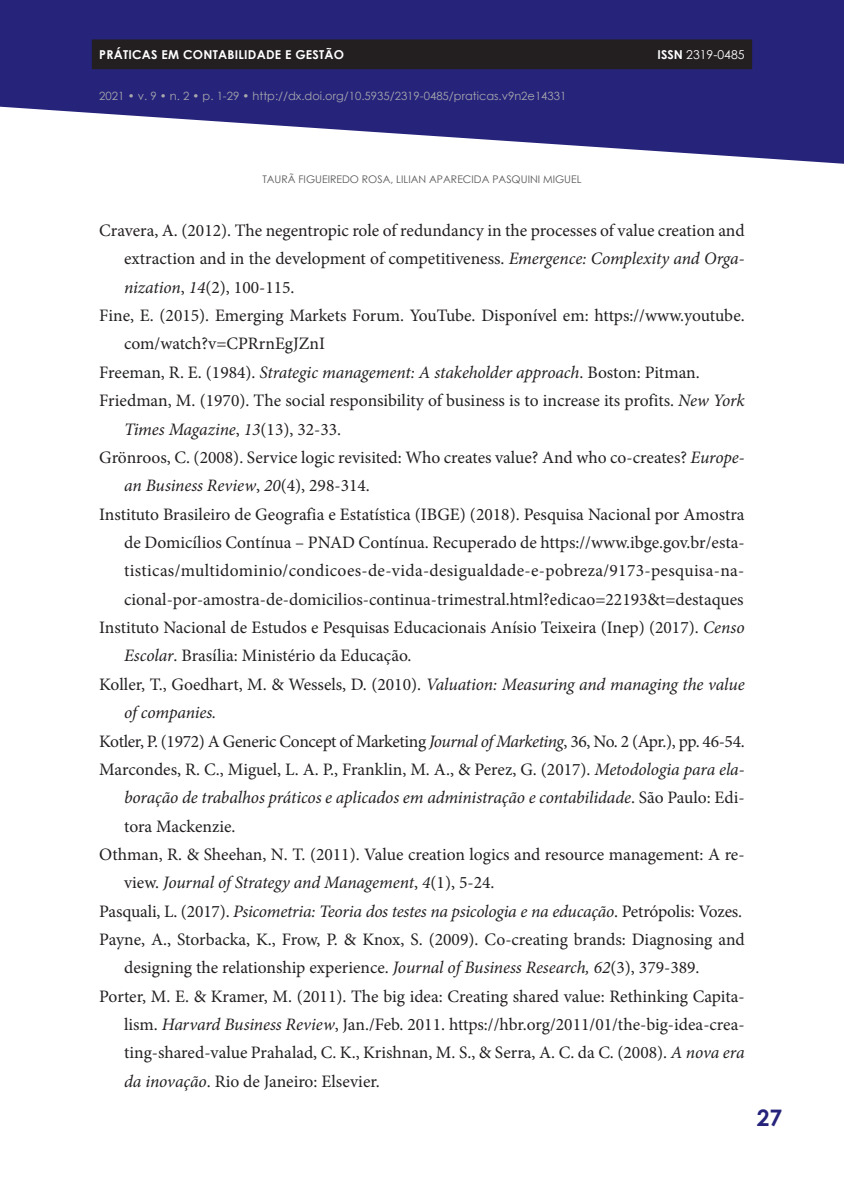
<style>
.page{position:relative;width:844px;height:1191px;background:#fff}
.page>*{position:absolute;margin:0;border:0;box-sizing:border-box;transform-origin:0 0}
.t1{font:700 22.75px "Century Gothic";color:#26237b}
.t2{font:17.5px "Minion Pro";color:#231f20}
.t3{font:italic 17.5px "Minion Pro";letter-spacing:-.01em;color:#231f20}
.t4{font:17.5px "Minion Pro";letter-spacing:-.02em;color:#231f20}
.t5{font:17.5px "Minion Pro";letter-spacing:.02em;color:#231f20}
.t6{font:700 12.25px "Century Gothic";letter-spacing:.02em;color:#fff}
.t7{font:12.25px "Century Gothic";color:#fff}
.t8{font:11.38px "Century Gothic";color:#a8a9ad}
.t9{font:10.5px "Century Gothic";color:#57585a}
.s1{font-weight:700}
.s2{font-style:italic}
.s3{font-style:normal}
</style>
<div class="page">
<svg style="left:1px;top:0;width:842px;height:164px;fill:#26237b"></svg>
<svg style="left:0;top:0;width:1px;height:107px"></svg>
<div style="left:92px;top:39px;width:660px;height:30px;background:#231f20"></div>
<p class="t6" style="left:99px;top:45px;width:246px">PRÁTICAS EM CONTABILIDADE E GESTÃO</p>
<p class="t7" style="left:657px;top:46px;width:88px"><span class="s1">ISSN</span> 2319-0485</p>
<p class="t8" style="left:99px;top:88px;width:468px">2021 • v. 9 • n. 2 • p. 1-29 • http://dx.doi.org/10.5935/2319-0485/praticas.v9n2e14331</p>
<p class="t9" style="left:262px;top:172px;width:321px">TAURÃ FIGUEIREDO ROSA, LILIAN APARECIDA PASQUINI MIGUEL</p>
<p class="t2" style="left:99px;top:219px;width:646px">Cravera, A. (2012). The negentropic role of redundancy in the processes of value creation and</p>
<p class="t2" style="left:124px;top:247px;width:622px">extraction and in the development of competitiveness. <span class="s2">Emergence: Complexity and Orga-</span></p>
<p class="t2" style="left:124px;top:275px;width:172px"><span class="s2">nization</span>, <span class="s2">14</span>(2), 100-115.</p>
<p class="t2" style="left:99px;top:304px;width:646px">Fine, E. (2015). Emerging Markets Forum. YouTube. Disponível em: https://www.youtube.</p>
<p class="t2" style="left:124px;top:332px;width:202px">com/watch?v=CPRrnEgJZnI</p>
<p class="t3" style="left:99px;top:360px;width:602px"><span class="s3">Freeman, R. E. (1984).</span> Strategic management: A stakeholder approach<span class="s3">. Boston: Pitman.</span></p>
<p class="t2" style="left:99px;top:389px;width:646px">Friedman, M. (1970). The social responsibility of business is to increase its profits. <span class="s2">New York</span></p>
<p class="t3" style="left:124px;top:417px;width:219px">Times Magazine<span class="s3">,</span> 13<span class="s3">(13), 32-33.</span></p>
<p class="t2" style="left:99px;top:445px;width:646px">Grönroos, C. (2008). Service logic revisited: Who creates value? And who co-creates? <span class="s2">Europe-</span></p>
<p class="t3" style="left:124px;top:474px;width:247px">an Business Review<span class="s3">,</span> 20<span class="s3">(4), 298-314.</span></p>
<p class="t2" style="left:99px;top:502px;width:646px">Instituto Brasileiro de Geografia e Estatística (IBGE) (2018). Pesquisa Nacional por Amostra</p>
<p class="t2" style="left:124px;top:530px;width:622px">de Domicílios Contínua – PNAD Contínua. Recuperado de https://www.ibge.gov.br/esta-</p>
<p class="t5" style="left:124px;top:559px;width:621px">tisticas/multidominio/condicoes-de-vida-desigualdade-e-pobreza/9173-pesquisa-na-</p>
<p class="t2" style="left:124px;top:587px;width:621px">cional-por-amostra-de-domicilios-continua-trimestral.html?edicao=22193&amp;t=destaques</p>
<p class="t2" style="left:99px;top:616px;width:646px">Instituto Nacional de Estudos e Pesquisas Educacionais Anísio Teixeira (Inep) (2017). <span class="s2">Censo</span></p>
<p class="t2" style="left:124px;top:644px;width:289px"><span class="s2">Escolar</span>. Brasília: Ministério da Educação.</p>
<p class="t2" style="left:99px;top:672px;width:646px">Koller, T., Goedhart, M. &amp; Wessels, D. (2010). <span class="s2">Valuation: Measuring and managing the value</span></p>
<p class="t3" style="left:124px;top:700px;width:94px">of companies.</p>
<p class="t4" style="left:99px;top:729px;width:646px">Kotler, P. (1972) A Generic Concept of Marketing <span class="s2">Journal of Marketing</span>, 36, No. 2 (Apr.), pp. 46-54.</p>
<p class="t2" style="left:99px;top:757px;width:646px">Marcondes, R. C., Miguel, L. A. P., Franklin, M. A., &amp; Perez, G. (2017). <span class="s2">Metodologia para ela-</span></p>
<p class="t3" style="left:124px;top:785px;width:622px">boração de trabalhos práticos e aplicados em administração e contabilidade<span class="s3">. São Paulo: Edi-</span></p>
<p class="t2" style="left:124px;top:814px;width:113px">tora Mackenzie.</p>
<p class="t2" style="left:99px;top:842px;width:646px">Othman, R. &amp; Sheehan, N. T. (2011). Value creation logics and resource management: A re-</p>
<p class="t3" style="left:124px;top:870px;width:372px"><span class="s3">view.</span> Journal of Strategy and Management<span class="s3">,</span> 4<span class="s3">(1), 5-24.</span></p>
<p class="t3" style="left:99px;top:899px;width:644px"><span class="s3">Pasquali, L. (2017).</span> Psicometria: Teoria dos testes na psicologia e na educação<span class="s3">. Petrópolis: Vozes.</span></p>
<p class="t2" style="left:99px;top:927px;width:646px">Payne, A., Storbacka, K., Frow, P. &amp; Knox, S. (2009). Co-creating brands: Diagnosing and</p>
<p class="t2" style="left:124px;top:956px;width:577px">designing the relationship experience. <span class="s2">Journal of Business Research, 62</span>(3), 379-389.</p>
<p class="t2" style="left:99px;top:984px;width:646px">Porter, M. E. &amp; Kramer, M. (2011). The big idea: Creating shared value: Rethinking Capita-</p>
<p class="t2" style="left:124px;top:1012px;width:622px">lism. <span class="s2">Harvard Business Review</span>, Jan./Feb. 2011. https://hbr.org/2011/01/the-big-idea-crea-</p>
<p class="t2" style="left:124px;top:1041px;width:622px">ting-shared-value Prahalad, C. K., Krishnan, M. S., &amp; Serra, A. C. da C. (2008). <span class="s2">A nova era</span></p>
<p class="t2" style="left:124px;top:1069px;width:257px"><span class="s2">da inovação</span>. Rio de Janeiro: Elsevier.</p>
<h1 class="t1" style="left:756px;top:1100px;width:27px">27</h1>
</div>
